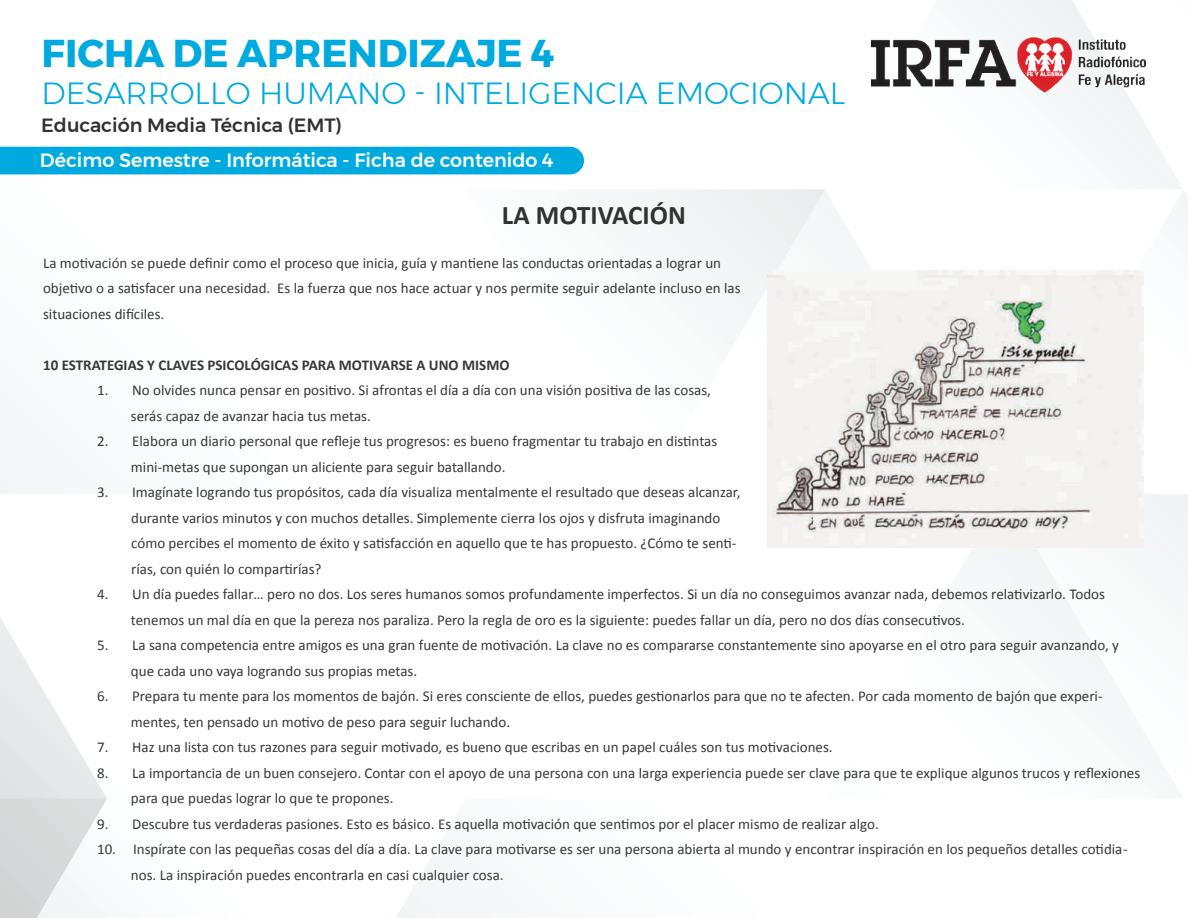
<style>
.page{position:relative;width:1188px;height:918px;background:#fff}
.page>*{position:absolute;margin:0;border:0;box-sizing:border-box;transform-origin:0 0}
.t1{font:700 38.7px "Montserrat";color:#00aadf}
.t2{font:300 30.45px "Montserrat";color:#00aadf}
.t3{font:700 27px "Calibri";color:#313232}
.t4{font:500 19.2px "Montserrat";color:#fff}
.t5{font:500 19.2px "Montserrat";color:#313232}
.t6{font:15px/25.5px "Calibri";color:#373838}
.t7{font:700 15px "Calibri";color:#373838}
</style>
<div class="page">
<img style="left:0;top:0;width:1188px;height:918px">
<img style="left:872px;top:37px;width:274px;height:56px">
<div style="left:0;top:147px;width:584px;height:27px;background:#00aadf"></div>
<img style="left:768px;top:271px;width:376px;height:277px">
<h1 class="t1" style="left:42px;top:31px;width:515px">FICHA DE APRENDIZAJE 4</h1>
<h2 class="t2" style="left:42px;top:70px;width:805px">DESARROLLO HUMANO - INTELIGENCIA EMOCIONAL</h2>
<p class="t5" style="left:41px;top:114px;width:302px">Educación Media Técnica (EMT)</p>
<p class="t4" style="left:40px;top:150px;width:515px">Décimo Semestre - Informática - Ficha de contenido 4</p>
<h3 class="t3" style="left:502px;top:201px;width:185px">LA MOTIVACIÓN</h3>
<p class="t6" style="left:43px;top:250px;width:699px">La motivación se puede definir como el proceso que inicia, guía y mantiene las conductas orientadas a lograr un objetivo o a satisfacer una necesidad. Es la fuerza que nos hace actuar y nos permite seguir adelante incluso en las situaciones difíciles.</p>
<p class="t7" style="left:43px;top:357px;width:468px">10 ESTRATEGIAS Y CLAVES PSICOLÓGICAS PARA MOTIVARSE A UNO MISMO</p>
<p class="t6" style="left:131px;top:378px;width:582px;text-indent:-34px">1. No olvides nunca pensar en positivo. Si afrontas el día a día con una visión positiva de las cosas, serás capaz de avanzar hacia tus metas.</p>
<p class="t6" style="left:131px;top:428px;width:588px;text-indent:-34px">2. Elabora un diario personal que refleje tus progresos: es bueno fragmentar tu trabajo en distintas mini-metas que supongan un aliciente para seguir batallando.</p>
<p class="t6" style="left:131px;top:479px;width:611px;text-indent:-34px">3. Imagínate logrando tus propósitos, cada día visualiza mentalmente el resultado que deseas alcanzar, durante varios minutos y con muchos detalles. Simplemente cierra los ojos y disfruta imaginando cómo percibes el momento de éxito y satisfacción en aquello que te has propuesto. ¿Cómo te senti&shy;rías, con quién lo compartirías?</p>
<p class="t6" style="left:131px;top:583px;width:976px;text-indent:-34px">4. Un día puedes fallar… pero no dos. Los seres humanos somos profundamente imperfectos. Si un día no conseguimos avanzar nada, debemos relativizarlo. Todos tenemos un mal día en que la pereza nos paraliza. Pero la regla de oro es la siguiente: puedes fallar un día, pero no dos días consecutivos.</p>
<p class="t6" style="left:131px;top:632px;width:990px;text-indent:-34px">5. La sana competencia entre amigos es una gran fuente de motivación. La clave no es compararse constantemente sino apoyarse en el otro para seguir avanzando, y que cada uno vaya logrando sus propias metas.</p>
<p class="t6" style="left:131px;top:685px;width:973px;text-indent:-34px">6. Prepara tu mente para los momentos de bajón. Si eres consciente de ellos, puedes gestionarlos para que no te afecten. Por cada momento de bajón que experi&shy;mentes, ten pensado un motivo de peso para seguir luchando.</p>
<p class="t6" style="left:97px;top:736px;width:737px">7. Haz una lista con tus razones para seguir motivado, es bueno que escribas en un papel cuáles son tus motivaciones.</p>
<p class="t6" style="left:131px;top:761px;width:1011px;text-indent:-34px">8. La importancia de un buen consejero. Contar con el apoyo de una persona con una larga experiencia puede ser clave para que te explique algunos trucos y reflexiones para que puedas lograr lo que te propones.</p>
<p class="t6" style="left:97px;top:811px;width:783px">9. Descubre tus verdaderas pasiones. Esto es básico. Es aquella motivación que sentimos por el placer mismo de realizar algo.</p>
<p class="t6" style="left:131px;top:836px;width:998px;text-indent:-34px">10. Inspírate con las pequeñas cosas del día a día. La clave para motivarse es ser una persona abierta al mundo y encontrar inspiración en los pequeños detalles cotidia - nos. La inspiración puedes encontrarla en casi cualquier cosa.</p>
</div>
